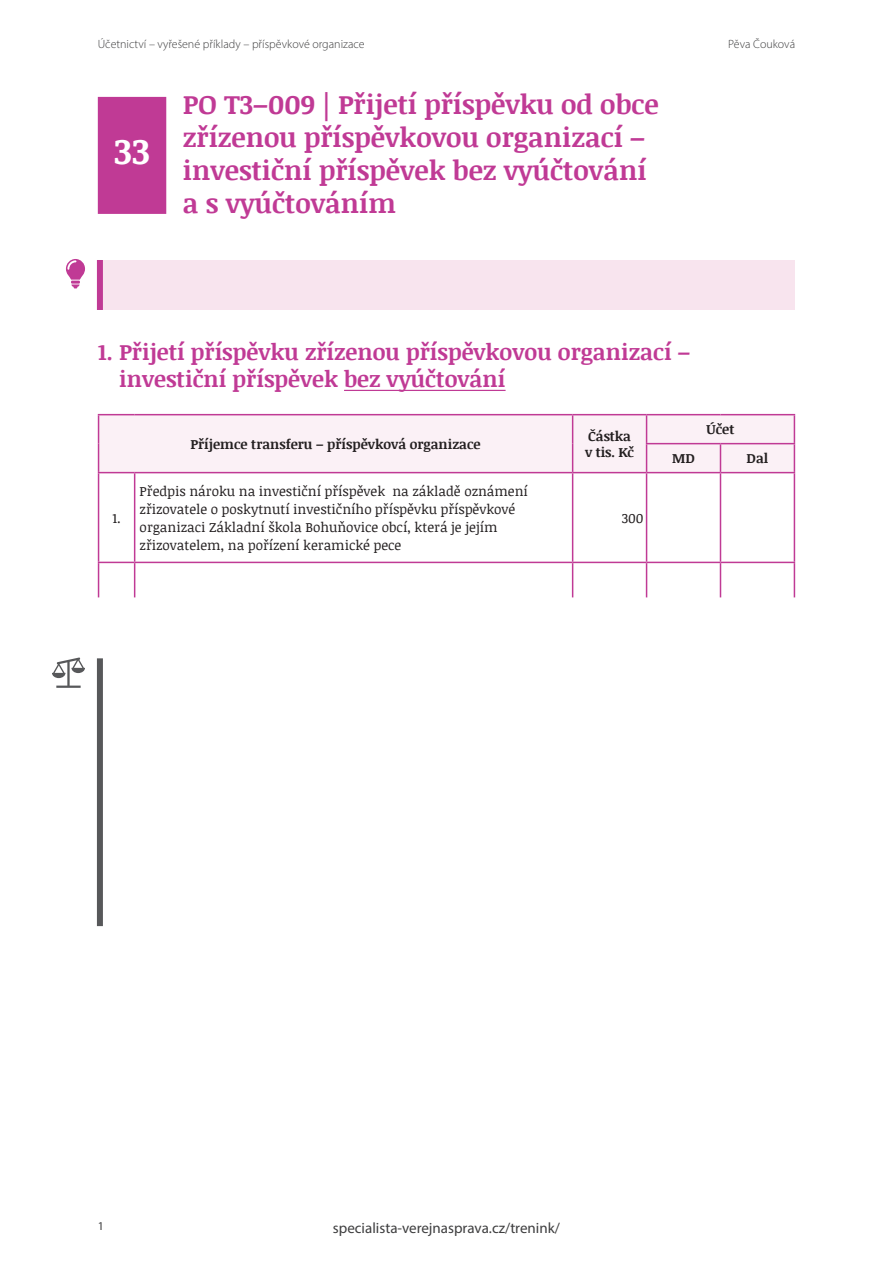
<style>
.page{position:relative;width:893px;height:1263px;background:#fff}
.page>*{position:absolute;margin:0;border:0;box-sizing:border-box;transform-origin:0 0}
.t1{font:700 36px "Noticia Text";color:#fff}
.t2{font:700 27px/33px "Noticia Text";color:#c03a95}
.t3{font:700 22.5px/27px "Noticia Text";color:#c03a95}
.t4{font:15px "Myriad Pro";color:#3e3e3f}
.t5{font:13.5px/18px "Noticia Text";color:#231f20}
.t6{font:700 13.5px/16.2px "Noticia Text";color:#231f20}
.t7{font:300 12px "Myriad Pro";color:#3e3e3f}
.t8{font:12px "Myriad Pro";color:#3e3e3f}
</style>
<div class="page">
<div style="left:98px;top:260px;width:697px;height:50px;background:#f8e4ee"></div>
<div style="left:97px;top:260px;width:6px;height:50px;background:#c03a95"></div>
<hr style="left:344px;top:390px;width:162px;height:1px;background:#c03a95">
<div style="left:97px;top:658px;width:6px;height:268px;background:#57585a"></div>
<hr style="left:98px;top:414px;width:37px;height:1px;background:#c03a95">
<hr style="left:135px;top:414px;width:438px;height:1px;background:#c03a95">
<hr style="left:573px;top:414px;width:74px;height:1px;background:#c03a95">
<hr style="left:647px;top:414px;width:73px;height:1px;background:#c03a95">
<hr style="left:720px;top:414px;width:75px;height:1px;background:#c03a95">
<div style="left:98px;top:415px;width:697px;height:57px;background:#fbf1f6"></div>
<hr style="left:98px;top:472px;width:37px;height:1px;background:#c03a95">
<hr style="left:98px;top:473px;width:1px;height:89px;background:#c03a95">
<hr style="left:135px;top:472px;width:438px;height:1px;background:#c03a95">
<hr style="left:134px;top:473px;width:1px;height:89px;background:#c03a95">
<hr style="left:573px;top:472px;width:74px;height:1px;background:#c03a95">
<hr style="left:572px;top:473px;width:1px;height:89px;background:#c03a95">
<hr style="left:647px;top:472px;width:73px;height:1px;background:#c03a95">
<hr style="left:646px;top:473px;width:1px;height:89px;background:#c03a95">
<hr style="left:720px;top:472px;width:75px;height:1px;background:#c03a95">
<hr style="left:720px;top:473px;width:1px;height:89px;background:#c03a95">
<hr style="left:794px;top:473px;width:1px;height:89px;background:#c03a95">
<hr style="left:98px;top:562px;width:37px;height:1px;background:#c03a95">
<hr style="left:98px;top:563px;width:1px;height:34px;background:#c03a95">
<hr style="left:135px;top:562px;width:438px;height:1px;background:#c03a95">
<hr style="left:134px;top:563px;width:1px;height:34px;background:#c03a95">
<hr style="left:573px;top:562px;width:74px;height:1px;background:#c03a95">
<hr style="left:572px;top:563px;width:1px;height:34px;background:#c03a95">
<hr style="left:647px;top:562px;width:73px;height:1px;background:#c03a95">
<hr style="left:646px;top:563px;width:1px;height:34px;background:#c03a95">
<hr style="left:720px;top:562px;width:75px;height:1px;background:#c03a95">
<hr style="left:720px;top:563px;width:1px;height:34px;background:#c03a95">
<hr style="left:794px;top:563px;width:1px;height:34px;background:#c03a95">
<div style="left:98px;top:97px;width:68px;height:117px;background:#c03a95"></div>
<svg style="left:66px;top:259px;width:19px;height:29px"></svg>
<svg style="left:52px;top:657px;width:33px;height:31px"></svg>
<p class="t7" style="left:98px;top:37px;width:268px">Účetnictví – vyřešené příklady – příspěvkové organizace</p>
<p class="t7" style="left:728px;top:37px;width:69px">Pěva Čouková</p>
<h1 class="t1" style="left:114px;top:125px;width:37px">33</h1>
<h2 class="t2" style="left:183px;top:87px;width:477px">PO T3–009 | Přijetí příspěvku od obce zřízenou příspěvkovou organizací – investiční příspěvek bez vyúčtování a s vyúčtováním</h2>
<h3 class="t3" style="left:119px;top:337px;width:572px;text-indent:-21px">1. Přijetí příspěvku zřízenou příspěvkovou organizací – investiční příspěvek bez vyúčtování</h3>
<p class="t5" style="left:112px;top:508px;width:10px">1.</p>
<p class="t6" style="left:190px;top:435px;width:292px">Příjemce transferu – příspěvková organizace</p>
<p class="t6" style="left:585px;top:427px;width:50px">Částka v tis. Kč</p>
<p class="t5" style="left:140px;top:481px;width:390px">Předpis nároku na investiční příspěvek na základě oznámení zřizovatele o poskytnutí investičního příspěvku příspěvkové organizaci Základní škola Bohuňovice obcí, která je jejím zřizovatelem, na pořízení keramické pece</p>
<p class="t5" style="left:622px;top:508px;width:24px">300</p>
<p class="t6" style="left:706px;top:421px;width:29px">Účet</p>
<p class="t6" style="left:672px;top:450px;width:24px">MD</p>
<p class="t6" style="left:747px;top:450px;width:23px">Dal</p>
<p class="t8" style="left:98px;top:1219px;width:8px">1</p>
<p class="t4" style="left:333px;top:1219px;width:228px">specialista-verejnasprava.cz/trenink/</p>
</div>
